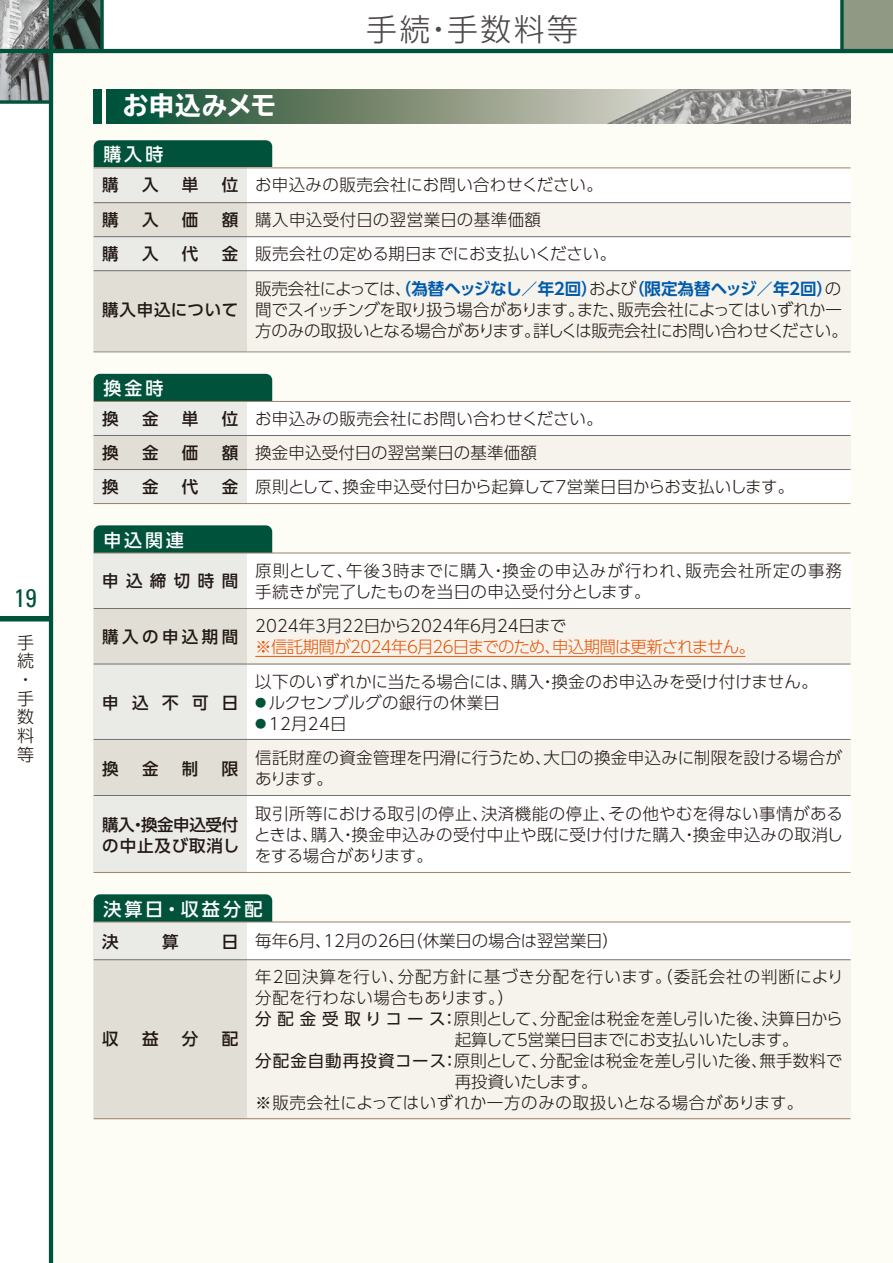
<style>
.page{position:relative;width:893px;height:1263px;background:#fff}
.page>*{position:absolute;margin:0;border:0;box-sizing:border-box;transform-origin:0 0}
.t1{font:300 30.9px "UD Shin Go Pro";letter-spacing:.08em;color:#4c4948}
.t2{font:700 expanded 25.5px "TBUD Go Std";letter-spacing:.025em;color:#fff}
.t3{font:condensed 25.5px "Univers";color:#00523a}
.t4{font:500 18px "UD Shin Go Pro";letter-spacing:.17em;color:#fff}
.t5{font:300 16.95px/18.8px "UD Shin Go Pro";color:#221815}
.t6{font:300 16.5px/34px "UD Shin Go Pro";letter-spacing:.005em;color:#221815}
.t7{font:300 16.5px/34.5px "UD Shin Go Pro";letter-spacing:.025em;color:#221815}
.t8{font:300 16.5px/21px "UD Shin Go Pro";letter-spacing:-.03em;color:#221815}
.t9{font:300 16.5px/21px "UD Shin Go Pro";letter-spacing:.035em;color:#221815}
.t10{font:500 16.5px "UD Shin Go Pro";letter-spacing:.055em;color:#221815}
.t11{font:300 16.5px/34.5px "UD Shin Go Pro";letter-spacing:.03em;color:#221815}
.t12{font:700 16.5px "UD Shin Go Pro De";letter-spacing:-.085em;color:#005bac}
.t13{font:300 16.5px "UD Shin Go Pro";letter-spacing:-.04em;color:#ea5504}
.t14{font:300 16.5px "UD Shin Go Pro";letter-spacing:-.025em;color:#221815}
.t15{font:500 16.5px/21px "UD Shin Go Pro";letter-spacing:-.02em;color:#221815}
.t16{font:300 16.5px "UD Shin Go Pro";letter-spacing:-.02em;color:#221815}
.t17{font:500 16.5px "UD Shin Go Pro";letter-spacing:.205em;color:#221815}
.s1{font-family:"UD Shin Go Pro";font-weight:300;color:#221815}
.s2{font-size:11.25px;color:#00523a}
.s3{font-weight:400}
</style>
<div class="page">
<img style="left:0;top:0;width:49px;height:49px">
<div style="left:842px;top:0;width:51px;height:51px;background:#909983"></div>
<hr style="left:892px;top:0;width:1px;height:51px;background:#bec0b2">
<svg style="left:840px;top:0;width:4px;height:49px"></svg>
<svg style="left:0;top:53px;width:49px;height:47px;background:#838485"></svg>
<svg style="left:53px;top:0;width:47px;height:49px;background:#35453f"></svg>
<div style="left:51px;top:51px;width:842px;height:1212px;background:#fdfcf5"></div>
<div style="left:0;top:616px;width:51px;height:5px;background:#00523a"></div>
<hr style="left:49px;top:0;width:4px;height:1263px;background:#00523a">
<hr style="left:0;top:49px;width:893px;height:4px;background:#00523a">
<svg style="left:0;top:100px;width:49px;height:4px"></svg>
<svg style="left:100px;top:0;width:4px;height:49px"></svg>
<img style="left:93px;top:89px;width:757px;height:34px">
<div style="left:94px;top:89px;width:8px;height:34px;background:#00523a"></div>
<div style="left:94px;top:140px;width:178px;height:34px;background:#00523a;border-radius:6px"></div>
<div style="left:94px;top:168px;width:153px;height:184px;background:#eaeae6"></div>
<div style="left:247px;top:168px;width:603px;height:184px;background:#fff"></div>
<div style="left:94px;top:374px;width:178px;height:34px;background:#00523a;border-radius:6px"></div>
<div style="left:94px;top:401px;width:153px;height:102px;background:#eaeae6"></div>
<div style="left:247px;top:401px;width:603px;height:102px;background:#fff"></div>
<div style="left:94px;top:525px;width:178px;height:34px;background:#00523a;border-radius:6px"></div>
<div style="left:94px;top:553px;width:153px;height:319px;background:#eaeae6"></div>
<div style="left:247px;top:553px;width:603px;height:319px;background:#fff"></div>
<div style="left:94px;top:203px;width:756px;height:34px;background:linear-gradient(to right,#e8e5dd,#fcf9f4)"></div>
<div style="left:94px;top:270px;width:756px;height:81px;background:linear-gradient(to right,#e8e5dd,#fcf9f4)"></div>
<div style="left:94px;top:739px;width:756px;height:56px;background:linear-gradient(to right,#e8e5dd,#fcf9f4)"></div>
<div style="left:94px;top:435px;width:756px;height:34px;background:linear-gradient(to right,#e8e5dd,#fcf9f4)"></div>
<div style="left:94px;top:608px;width:756px;height:56px;background:linear-gradient(to right,#e8e5dd,#fcf9f4)"></div>
<hr style="left:94px;top:167px;width:756px;height:1px;background:#9d8771">
<hr style="left:94px;top:202px;width:756px;height:1px;background:#727171">
<hr style="left:94px;top:236px;width:756px;height:1px;background:#727171">
<hr style="left:94px;top:270px;width:756px;height:1px;background:#727171">
<hr style="left:94px;top:351px;width:756px;height:1px;background:#9d8771">
<hr style="left:94px;top:401px;width:756px;height:1px;background:#9d8771">
<hr style="left:94px;top:435px;width:756px;height:1px;background:#727171">
<hr style="left:94px;top:469px;width:756px;height:1px;background:#727171">
<hr style="left:94px;top:503px;width:756px;height:1px;background:#9d8771">
<hr style="left:94px;top:552px;width:756px;height:1px;background:#9d8771">
<hr style="left:94px;top:608px;width:756px;height:1px;background:#727171">
<hr style="left:94px;top:664px;width:756px;height:1px;background:#727171">
<hr style="left:94px;top:739px;width:756px;height:1px;background:#727171">
<hr style="left:94px;top:795px;width:756px;height:1px;background:#727171">
<hr style="left:94px;top:872px;width:756px;height:1px;background:#9d8771">
<div style="left:94px;top:894px;width:178px;height:34px;background:#00523a;border-radius:6px"></div>
<div style="left:94px;top:922px;width:153px;height:197px;background:#eaeae6"></div>
<div style="left:247px;top:922px;width:603px;height:197px;background:#fff"></div>
<div style="left:94px;top:960px;width:756px;height:159px;background:linear-gradient(to right,#e8e5dd,#fcf9f4)"></div>
<hr style="left:94px;top:921px;width:756px;height:1px;background:#9d8771">
<hr style="left:94px;top:959px;width:756px;height:1px;background:#727171">
<hr style="left:94px;top:1118px;width:756px;height:1px;background:#9d8771">
<hr style="left:255px;top:656px;width:490px;height:1px;background:#ea5504">
<h2 class="t3" style="left:14px;top:582px;width:24px">19</h2>
<p class="t5" style="left:17px;top:632px;width:18px">手続・手数料等</p>
<h2 class="t2" style="left:123px;top:92px;width:155px">お申込みメモ</h2>
<p class="t4" style="left:103px;top:140px;width:61px">購入時</p>
<h1 class="t1" style="left:366px;top:4px;width:213px">手続・手数料等</h1>
<p class="t10" style="left:102px;top:172px;width:18px">購</p>
<p class="t10" style="left:142px;top:172px;width:18px">入</p>
<p class="t10" style="left:182px;top:172px;width:18px">単</p>
<p class="t10" style="left:222px;top:172px;width:18px">位</p>
<p class="t10" style="left:102px;top:206px;width:18px">購</p>
<p class="t10" style="left:142px;top:206px;width:18px">入</p>
<p class="t10" style="left:182px;top:206px;width:18px">価</p>
<p class="t10" style="left:222px;top:206px;width:18px">額</p>
<p class="t10" style="left:102px;top:241px;width:18px">購</p>
<p class="t10" style="left:142px;top:241px;width:18px">入</p>
<p class="t10" style="left:182px;top:241px;width:18px">代</p>
<p class="t10" style="left:222px;top:241px;width:18px">金</p>
<p class="t10" style="left:102px;top:296px;width:138px">購入申込について</p>
<p class="t4" style="left:103px;top:374px;width:62px">換金時</p>
<p class="t10" style="left:102px;top:405px;width:18px">換</p>
<p class="t10" style="left:142px;top:405px;width:18px">金</p>
<p class="t10" style="left:182px;top:405px;width:18px">単</p>
<p class="t10" style="left:222px;top:405px;width:18px">位</p>
<p class="t10" style="left:102px;top:439px;width:18px">換</p>
<p class="t10" style="left:142px;top:439px;width:18px">金</p>
<p class="t10" style="left:182px;top:439px;width:18px">価</p>
<p class="t10" style="left:222px;top:439px;width:18px">額</p>
<p class="t10" style="left:102px;top:473px;width:18px">換</p>
<p class="t10" style="left:142px;top:473px;width:18px">金</p>
<p class="t10" style="left:182px;top:473px;width:18px">代</p>
<p class="t10" style="left:222px;top:473px;width:18px">金</p>
<p class="t4" style="left:103px;top:525px;width:82px">申込関連</p>
<p class="t10" style="left:102px;top:567px;width:138px">申込締切時間</p>
<p class="t17" style="left:102px;top:623px;width:138px">購入の申込期間</p>
<p class="t10" style="left:102px;top:689px;width:138px">申込不可日</p>
<p class="t10" style="left:102px;top:755px;width:18px">換</p>
<p class="t10" style="left:142px;top:755px;width:18px">金</p>
<p class="t10" style="left:182px;top:755px;width:18px">制</p>
<p class="t10" style="left:222px;top:755px;width:18px">限</p>
<p class="t15" style="left:102px;top:814px;width:139px">購入・換金申込受付の中止及び取消し</p>
<p class="t7" style="left:255px;top:167px;width:363px">お申込みの販売会社にお問い合わせください。購入申込受付日の翌営業日の基準価額<br>販売会社の定める期日までにお支払いください。</p>
<p class="t12" style="left:255px;top:275px;width:587px"><span class="s1">販売会社によっては、</span>（為替ヘッジなし／年２回）<span class="s1">および</span>（限定為替ヘッジ／年２回）<span class="s1">の</span></p>
<p class="t8" style="left:255px;top:299px;width:594px">間でスイッチングを取り扱う場合があります。また、販売会社によってはいずれか一方のみの取扱いとなる場合があります。詳しくは販売会社にお問い合わせください。</p>
<p class="t6" style="left:255px;top:401px;width:541px">お申込みの販売会社にお問い合わせください。<br>換金申込受付日の翌営業日の基準価額<br>原則として、換金申込受付日から起算して7営業日目からお支払いします。</p>
<p class="t9" style="left:255px;top:559px;width:588px">原則として、午後3時までに購入・換金の申込みが行われ、販売会社所定の事務手続きが完了したものを当日の申込受付分とします。</p>
<p class="t6" style="left:255px;top:608px;width:312px">2024年3月22日から2024年6月24日まで</p>
<p class="t13" style="left:255px;top:633px;width:501px">※信託期間が2024年6月26日までのため、申込期間は更新されません。</p>
<p class="t6" style="left:255px;top:664px;width:564px">以下のいずれかに当たる場合には、購入・換金のお申込みを受け付けません。</p>
<p class="t7" style="left:255px;top:684px;width:246px"><span class="s2">●</span> ルクセンブルグの銀行の休業日</p>
<p class="t6" style="left:255px;top:705px;width:588px;line-height:34.5px"><span class="s2">●</span> 12月24日<br>信託財産の資金管理を円滑に行うため、大口の換金申込みに制限を設ける場合が</p>
<p class="t11" style="left:255px;top:761px;width:589px">あります。<br>取引所等における取引の停止、決済機能の停止、その他やむを得ない事情がある</p>
<p class="t7" style="left:254px;top:823px;width:590px;line-height:21px">ときは、購入・換金申込みの受付中止や既に受け付けた購入・換金申込みの取消しをする場合があります。</p>
<p class="t4" style="left:103px;top:894px;width:160px">決算日・収益分配</p>
<p class="t10" style="left:102px;top:928px;width:18px">決</p>
<p class="t10" style="left:162px;top:928px;width:18px">算</p>
<p class="t10" style="left:222px;top:928px;width:18px">日</p>
<p class="t10" style="left:102px;top:1026px;width:18px">収</p>
<p class="t10" style="left:142px;top:1026px;width:18px">益</p>
<p class="t10" style="left:182px;top:1026px;width:18px">分</p>
<p class="t10" style="left:222px;top:1026px;width:18px">配</p>
<p class="t7" style="left:255px;top:922px;width:590px;line-height:35.5px">毎年6月、12月の26日（休業日の場合は翌営業日）<br>年2回決算を行い、分配方針に基づき分配を行います。（委託会社の判断により</p>
<p class="t6" style="left:255px;top:980px;width:261px">分配を行わない場合もあります。）</p>
<p class="t6" style="left:255px;top:1001px;width:589px"><span class="s3">分配金受取りコース：</span>原則として、分配金は税金を差し引いた後、決算日から</p>
<p class="t14" style="left:455px;top:1026px;width:345px">起算して5営業日目までにお支払いいたします。</p>
<p class="t6" style="left:255px;top:1043px;width:589px"><span class="s3">分配金自動再投資コース：</span>原則として、分配金は税金を差し引いた後、無手数料で</p>
<p class="t16" style="left:455px;top:1068px;width:144px">再投資いたします。</p>
<p class="t6" style="left:255px;top:1085px;width:550px">※販売会社によってはいずれか一方のみの取扱いとなる場合があります。</p>
</div>
